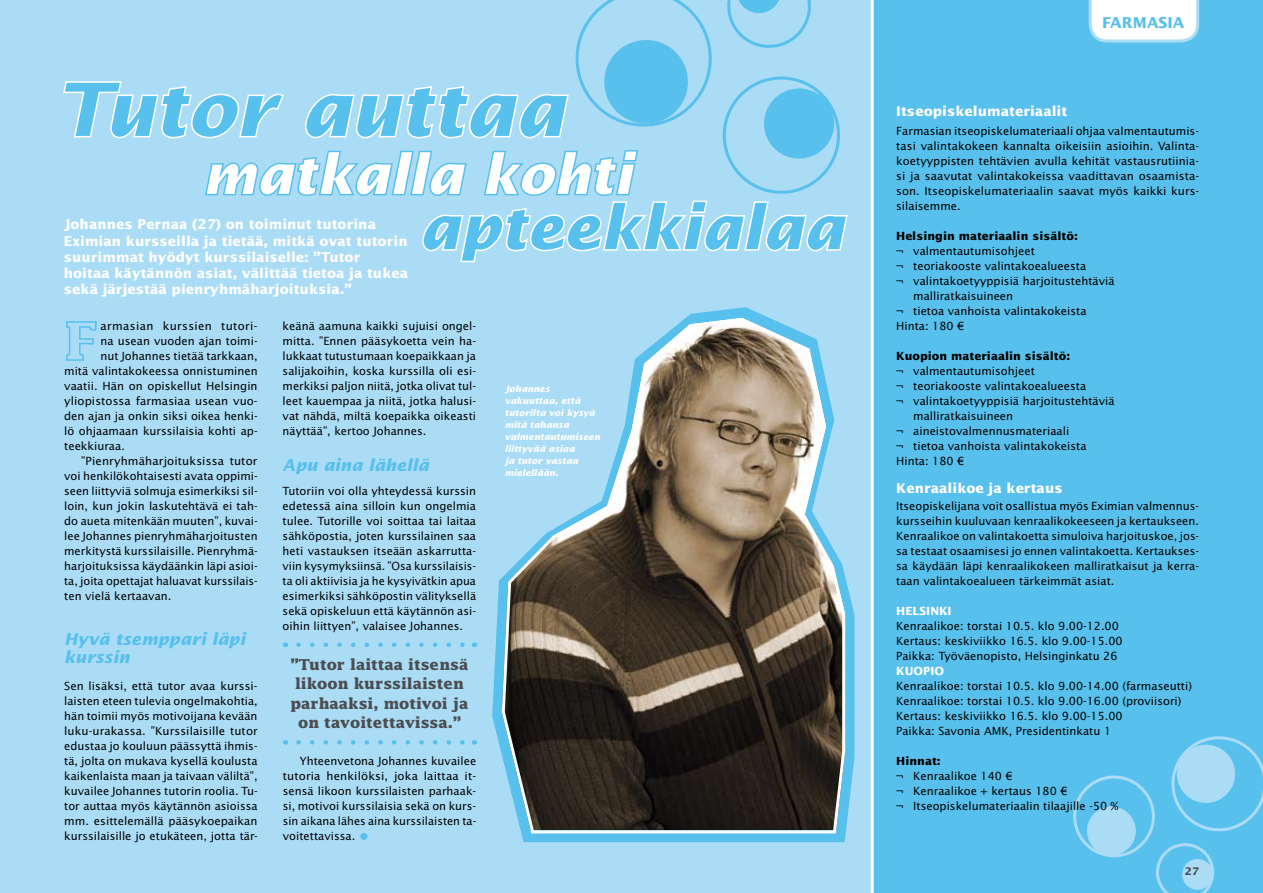
<style>
.page{position:relative;width:1263px;height:893px;background:#fff}
.page>*{position:absolute;margin:0;border:0;box-sizing:border-box;transform-origin:0 0}
.t1{font:italic 700 73.5px "Lucida Sans";color:#58c0ec}
.t2{font:italic 700 60px "Lucida Sans";color:#58c0ec}
.t3{font:italic 700 54px "Lucida Sans";color:#fff}
.t4{font:italic 700 16.5px/18px "Lucida Sans";color:#58c0ec}
.t5{font:700 15px/19.5px "Lucida";color:#4b4d50;text-align:center}
.t6{font:700 15px "Lucida Sans";color:#58c0ec}
.t7{font:700 13.5px/16.2px "Lucida Sans";color:#fff}
.t8{font:11.25px/15px "Lucida Sans";color:#000;text-align:justify}
.t9{font:700 11.25px "Lucida Sans";color:#000}
.t10{font:11.25px "Lucida Sans";letter-spacing:.03em;color:#000}
.t11{font:700 11.25px "Lucida Sans";color:#fff}
.t12{font:700 10.5px "Lucida Sans";color:#4b4d50}
.t13{font:italic 700 9px/12px "Lucida Sans";color:#fff}
.s1{font-family:"Helvetica";font-weight:900;font-size:21px;color:#58c0ec}
</style>
<div class="page">
<div style="left:0;top:0;width:871px;height:893px;background:#aadcf6"></div>
<svg style="left:491px;top:306px;width:365px;height:538px;background:#92d4f3"></svg>
<div style="left:873px;top:0;width:390px;height:893px;background:#58c0ec"></div>
<svg style="left:1089px;top:0;width:110px;height:43px"></svg>
<svg style="left:65px;top:320px;width:33px;height:42px"></svg>
<svg style="left:61px;top:0;width:788px;height:264px;background:#a7dbf5"></svg>
<svg style="left:1073px;top:735px;width:190px;height:158px;background:#6bc6ee"></svg>
<svg style="left:500px;top:316px;width:347px;height:520px;background:#6d7370"></svg>
<svg style="left:299px;top:642px;width:168px;height:5px"></svg>
<svg style="left:298px;top:740px;width:169px;height:5px"></svg>
<h1 class="t1" style="left:55px;top:68px;width:511px">Tutor auttaa</h1>
<h3 class="t3" style="left:203px;top:144px;width:431px">matkalla kohti</h3>
<h2 class="t2" style="left:419px;top:194px;width:427px">apteekkialaa</h2>
<p class="t7" style="left:64px;top:217px;width:346px">Johannes Pernaa (27) on toiminut tutorina Eximian kursseilla ja tietää, mitkä ovat tutorin suurimmat hyödyt kurssilaiselle: ”Tutor hoitaa käytännön asiat, välittää tietoa ja tukea sekä järjestää pienryhmäharjoituksia.”</p>
<p class="t8" style="left:283px;top:319px;width:195px">keänä aamuna kaikki sujuisi ongel&shy;mitta. ”Ennen pääsykoetta vein ha&shy;lukkaat tutustumaan koepaikkaan ja salijakoihin, koska kurssilla oli esi&shy;merkiksi paljon niitä, jotka olivat tul&shy;leet kauempaa ja niitä, jotka halusi&shy;vat nähdä, miltä koepaikka oikeasti näyttää”, kertoo Johannes.</p>
<h3 class="t4" style="left:283px;top:456px;width:148px">Apu aina lähellä</h3>
<p class="t8" style="left:283px;top:484px;width:195px">Tutoriin voi olla yhteydessä kurssin edetessä aina silloin kun ongelmia tulee. Tutorille voi soittaa tai laitaa sähköpostia, joten kurssilainen saa heti vastauksen itseään askarrutta&shy;viin kysymyksiinsä. ”Osa kurssilaisis&shy;ta oli aktiivisia ja he kysyivätkin apua esimerkiksi sähköpostin välityksellä sekä opiskeluun että käytännön asi&shy;oihin liittyen”, valaisee Johannes.</p>
<p class="t10" style="left:101px;top:319px;width:159px">armasian kurssien tutori-</p>
<p class="t8" style="left:101px;top:334px;width:159px">na usean vuoden ajan toimi-</p>
<p class="t8" style="left:101px;top:349px;width:159px">nut Johannes tietää tarkkaan,</p>
<p class="t8" style="left:64px;top:364px;width:195px">mitä valintakokeessa onnistuminen</p>
<p class="t8" style="left:64px;top:379px;width:195px">vaatii. Hän on opiskellut Helsingin</p>
<p class="t8" style="left:64px;top:394px;width:195px">yliopistossa farmasiaa usean vuo-</p>
<p class="t8" style="left:64px;top:409px;width:195px">den ajan ja onkin siksi oikea henki-</p>
<p class="t8" style="left:64px;top:424px;width:195px">lö ohjaamaan kurssilaisia kohti ap-</p>
<p class="t8" style="left:64px;top:439px;width:62px">teekkiuraa.</p>
<p class="t8" style="left:81px;top:454px;width:178px">”Pienryhmäharjoituksissa tutor</p>
<p class="t8" style="left:64px;top:469px;width:195px">voi henkilökohtaisesti avata oppimi-</p>
<p class="t8" style="left:64px;top:484px;width:195px">seen liittyviä solmuja esimerkiksi sil-</p>
<p class="t8" style="left:64px;top:499px;width:195px">loin, kun jokin laskutehtävä ei tah-</p>
<p class="t8" style="left:64px;top:514px;width:195px">do aueta mitenkään muuten”, kuvai-</p>
<p class="t8" style="left:64px;top:529px;width:195px">lee Johannes pienryhmäharjoitusten</p>
<p class="t8" style="left:64px;top:544px;width:195px">merkitystä kurssilaisille. Pienryhmä-</p>
<p class="t8" style="left:64px;top:559px;width:195px">harjoituksissa käydäänkin läpi asioi-</p>
<p class="t8" style="left:64px;top:574px;width:195px">ta, joita opettajat haluavat kurssilais-</p>
<p class="t8" style="left:64px;top:589px;width:109px">ten vielä kertaavan.</p>
<h3 class="t4" style="left:64px;top:630px;width:183px">Hyvä tsemppari läpi kurssin</h3>
<p class="t8" style="left:64px;top:679px;width:195px">Sen lisäksi, että tutor avaa kurssi&shy;laisten eteen tulevia ongelmakohtia, hän toimii myös motivoijana kevään luku-urakassa. ”Kurssilaisille tutor edustaa jo kouluun päässyttä ihmis&shy;tä, jolta on mukava kysellä koulusta kaikenlaista maan ja taivaan väliltä”, kuvailee Johannes tutorin roolia. Tu&shy;tor auttaa myös käytännön asioissa mm. esittelemällä pääsykoepaikan kurssilaisille jo etukäteen, jotta tär-</p>
<p class="t13" style="left:505px;top:383px;width:97px">Johannes vakuuttaa, että tutorilta voi kysyä mitä tahansa valmentautumiseen liittyvää asiaa<br>ja tutor vastaa mielellään.</p>
<h3 class="t5" style="left:291px;top:654px;width:179px">”Tutor laittaa itsensä likoon kurssilaisten parhaaksi, motivoi ja on tavoitettavissa.”</h3>
<p class="t8" style="left:283px;top:754px;width:195px;text-indent:17px">Yhteenvetona Johannes kuvailee tutoria henkilöksi, joka laittaa it&shy;sensä likoon kurssilaisten parhaak&shy;si, motivoi kurssilaisia sekä on kurs&shy;sin aikana lähes aina kurssilaisten ta&shy;voitettavissa. <span class="s1">•</span></p>
<h3 class="t6" style="left:1102px;top:14px;width:84px">FARMASIA</h3>
<p class="t7" style="left:896px;top:104px;width:173px">Itseopiskelumateriaalit</p>
<p class="t8" style="left:896px;top:124px;width:304px">Farmasian itseopiskelumateriaali ohjaa valmentautumis&shy;tasi valintakokeen kannalta oikeisiin asioihin. Valinta&shy;koetyyppisten tehtävien avulla kehität vastausrutiinia&shy;si ja saavutat valintakokeissa vaadittavan osaamista&shy;son. Itseopiskelumateriaalin saavat myös kaikki kurs&shy;silaisemme.</p>
<p class="t9" style="left:896px;top:230px;width:183px">Helsingin materiaalin sisältö:</p>
<p class="t8" style="left:896px;top:244px;width:140px">¬ valmentautumisohjeet</p>
<p class="t8" style="left:896px;top:259px;width:192px">¬ teoriakooste valintakoealueesta</p>
<p class="t8" style="left:896px;top:274px;width:220px">¬ valintakoetyyppisiä harjoitustehtäviä</p>
<p class="t8" style="left:913px;top:289px;width:101px">malliratkaisuineen</p>
<p class="t8" style="left:896px;top:304px;width:192px">¬ tietoa vanhoista valintakokeista</p>
<p class="t8" style="left:896px;top:319px;width:70px">Hinta: 180 €</p>
<p class="t9" style="left:896px;top:350px;width:176px">Kuopion materiaalin sisältö:</p>
<p class="t8" style="left:896px;top:364px;width:140px">¬ valmentautumisohjeet</p>
<p class="t8" style="left:896px;top:379px;width:192px">¬ teoriakooste valintakoealueesta</p>
<p class="t8" style="left:896px;top:394px;width:220px">¬ valintakoetyyppisiä harjoitustehtäviä</p>
<p class="t8" style="left:913px;top:409px;width:101px">malliratkaisuineen</p>
<p class="t8" style="left:896px;top:424px;width:175px">¬ aineistovalmennusmateriaali</p>
<p class="t8" style="left:896px;top:439px;width:192px">¬ tietoa vanhoista valintakokeista</p>
<p class="t8" style="left:896px;top:454px;width:70px">Hinta: 180 €</p>
<p class="t7" style="left:896px;top:480px;width:168px">Kenraalikoe ja kertaus</p>
<p class="t8" style="left:896px;top:499px;width:304px">Itseopiskelijana voit osallistua myös Eximian valmennus&shy;kursseihin kuuluvaan kenraalikokeeseen ja kertaukseen.<br>Kenraalikoe on valintakoetta simuloiva harjoituskoe, jos&shy;sa testaat osaamisesi jo ennen valintakoetta. Kertaukses&shy;sa käydään läpi kenraalikokeen malliratkaisut ja kerra&shy;taan valintakoealueen tärkeimmät asiat.</p>
<p class="t11" style="left:896px;top:605px;width:57px">HELSINKI</p>
<p class="t8" style="left:896px;top:619px;width:228px;text-align:left">Kenraalikoe: torstai 10.5. klo 9.00-12.00<br>Kertaus: keskiviikko 16.5. klo 9.00-15.00<br>Paikka: Työväenopisto, Helsinginkatu 26</p>
<p class="t11" style="left:896px;top:665px;width:49px">KUOPIO</p>
<p class="t8" style="left:896px;top:679px;width:297px;text-align:left">Kenraalikoe: torstai 10.5. klo 9.00-14.00 (farmaseutti)<br>Kenraalikoe: torstai 10.5. klo 9.00-16.00 (proviisori)<br>Kertaus: keskiviikko 16.5. klo 9.00-15.00<br>Paikka: Savonia AMK, Presidentinkatu 1</p>
<p class="t9" style="left:896px;top:755px;width:46px">Hinnat:</p>
<p class="t8" style="left:896px;top:769px;width:224px;text-align:left">¬ Kenraalikoe 140 €<br>¬ Kenraalikoe + kertaus 180 €<br>¬ Itseopiskelumateriaalin tilaajille -50 %</p>
<p class="t12" style="left:1185px;top:866px;width:16px">27</p>
</div>
